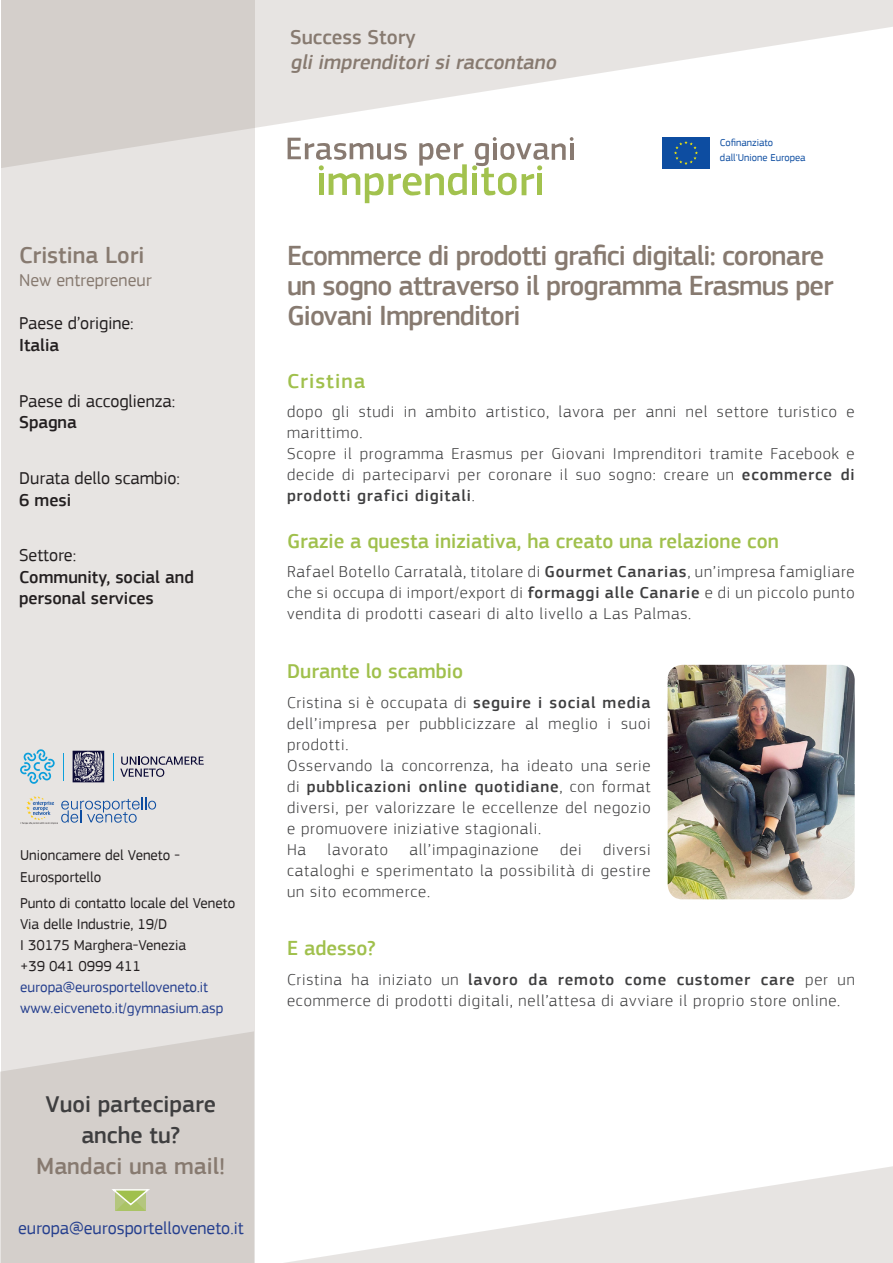
<style>
.page{position:relative;width:893px;height:1263px;background:#fff}
.page>*{position:absolute;margin:0;border:0;box-sizing:border-box;transform-origin:0 0}
.t1{font:500 28.5px/30px "PF Square Sans Pro";letter-spacing:-.03em;color:#877a70}
.t2{font:500 24px "PF Square Sans Pro";color:#877a70}
.t3{font:500 24px/31px "PF Square Sans Pro";color:#3e3e3f;text-align:center}
.t4{font:500 21px "PF Square Sans Pro";color:#a0c04c}
.t5{font:italic 500 21px "PF Square Sans Pro";color:#877a70}
.t6{font:500 21px "PF Square Sans Pro";color:#877a70}
.t7{font:500 21px "PF Square Sans Pro";letter-spacing:.05em;color:#a0c04c}
.t8{font:18px/21.6px "PF Square Sans Pro";color:#231f20}
.t9{font:500 18px/21.6px "PF Square Sans Pro";color:#231f20}
.t10{font:18px "PF Square Sans Pro";color:#253f8e}
.t11{font:18px "PF Square Sans Pro";color:#877a70}
.t12{font:300 16.5px/21px "PF Square Sans Pro";letter-spacing:.05em;color:#3e3e3f;text-align:justify}
.t13{font:15px/21px "PF Square Sans Pro";color:#231f20}
.t14{font:15px/21px "PF Square Sans Pro";color:#253f8e}
.t15{font:10.5px/14.5px "PF Square Sans Pro";color:#0d4da1}
.s1{font-weight:500}
</style>
<div class="page">
<svg style="left:254px;top:1126px;width:639px;height:137px"></svg>
<svg style="left:1px;top:168px;width:253px;height:1095px;background:#e3dfdd"></svg>
<svg style="left:1px;top:0;width:892px;height:168px"></svg>
<svg style="left:288px;top:137px;width:285px;height:66px"></svg>
<svg style="left:109px;top:1188px;width:43px;height:23px"></svg>
<div style="left:662px;top:137px;width:48px;height:32px;background:#0d4da1"></div>
<svg style="left:674px;top:141px;width:24px;height:24px"></svg>
<svg style="left:20px;top:749px;width:35px;height:35px"></svg>
<svg style="left:63px;top:753px;width:1px;height:27px"></svg>
<svg style="left:113px;top:753px;width:1px;height:27px"></svg>
<svg style="left:120px;top:756px;width:84px;height:21px;background:#b4b2ba"></svg>
<svg style="left:73px;top:751px;width:31px;height:31px"></svg>
<svg style="left:21px;top:796px;width:135px;height:28px;background:#c3cad4"></svg>
<img style="left:668px;top:665px;width:187px;height:234px">
<p class="t2" style="left:19px;top:241px;width:127px">Cristina Lori</p>
<p class="t11" style="left:19px;top:270px;width:134px">New entrepreneur</p>
<p class="t8" style="left:19px;top:313px;width:116px">Paese d’origine:</p>
<p class="t9" style="left:19px;top:335px;width:42px">Italia</p>
<p class="t8" style="left:19px;top:390px;width:158px">Paese di accoglienza:<br><span class="s1">Spagna</span></p>
<p class="t8" style="left:19px;top:467px;width:162px">Durata dello scambio:<br><span class="s1">6 mesi</span></p>
<p class="t8" style="left:19px;top:545px;width:59px">Settore:</p>
<p class="t9" style="left:19px;top:566px;width:176px">Community, social and personal services</p>
<p class="t13" style="left:20px;top:844px;width:161px;line-height:22.5px">Unioncamere del Veneto -<br>Eurosportello</p>
<p class="t13" style="left:20px;top:892px;width:217px">Punto di contatto locale del Veneto<br>Via delle Industrie, 19/D<br>I 30175 Marghera-Venezia<br>+39 041 0999 411</p>
<p class="t14" style="left:20px;top:976px;width:204px">europa@eurosportelloveneto.it www.eicveneto.it/gymnasium.asp</p>
<h2 class="t3" style="left:46px;top:1089px;width:172px">Vuoi partecipare anche tu?</h2>
<h2 class="t2" style="left:36px;top:1152px;width:191px">Mandaci una mail!</h2>
<p class="t10" style="left:18px;top:1217px;width:227px">europa@eurosportelloveneto.it</p>
<p class="t6" style="left:290px;top:25px;width:127px">Success Story</p>
<p class="t5" style="left:290px;top:50px;width:272px">gli imprenditori si raccontano</p>
<p class="t15" style="left:720px;top:136px;width:87px">Cofinanziato dall'Unione Europea</p>
<p class="t1" style="left:287px;top:241px;width:548px">Ecommerce di prodotti grafici digitali: coronare un sogno attraverso il programma Erasmus per<br>Giovani Imprenditori</p>
<p class="t7" style="left:287px;top:369px;width:80px">Cristina</p>
<p class="t12" style="left:287px;top:401px;width:569px">dopo gli studi in ambito artistico, lavora per anni nel settore turistico e marittimo.</p>
<p class="t12" style="left:287px;top:443px;width:569px">Scopre il programma Erasmus per Giovani Imprenditori tramite Facebook e decide di parteciparvi per coronare il suo sogno: creare un <span class="s1">ecommerce di prodotti grafici digitali</span>.</p>
<p class="t4" style="left:287px;top:528px;width:493px">Grazie a questa iniziativa, ha creato una relazione con</p>
<p class="t12" style="left:287px;top:561px;width:569px">Rafael Botello Carratalà, titolare di <span class="s1">Gourmet Canarias</span>, un’impresa famigliare che si occupa di import/export di <span class="s1">formaggi alle Canarie</span> e di un piccolo punto vendita di prodotti caseari di alto livello a Las Palmas.</p>
<p class="t4" style="left:287px;top:659px;width:178px">Durante lo scambio</p>
<p class="t12" style="left:287px;top:691px;width:365px">Cristina si è occupata di <span class="s1">seguire i social media </span>dell’impresa per pubblicizzare al meglio i suoi prodotti.</p>
<p class="t12" style="left:287px;top:754px;width:365px">Osservando la concorrenza, ha ideato una serie di <span class="s1">pubblicazioni online quotidiane</span>, con format diversi, per valorizzare le eccellenze del negozio e promuovere iniziative stagionali.</p>
<p class="t12" style="left:287px;top:838px;width:21px">Ha</p>
<p class="t12" style="left:328px;top:838px;width:62px">lavorato</p>
<p class="t12" style="left:409px;top:838px;width:131px">all’impaginazione</p>
<p class="t12" style="left:560px;top:838px;width:23px">dei</p>
<p class="t12" style="left:287px;top:838px;width:365px;text-indent:316px">diversi cataloghi e sperimentato la possibilità di gestire un sito ecommerce.</p>
<p class="t4" style="left:287px;top:936px;width:90px">E adesso?</p>
<p class="t12" style="left:287px;top:969px;width:569px">Cristina ha iniziato un <span class="s1">lavoro da remoto come customer care</span> per un ecommerce di prodotti digitali, nell’attesa di avviare il proprio store online.</p>
</div>
